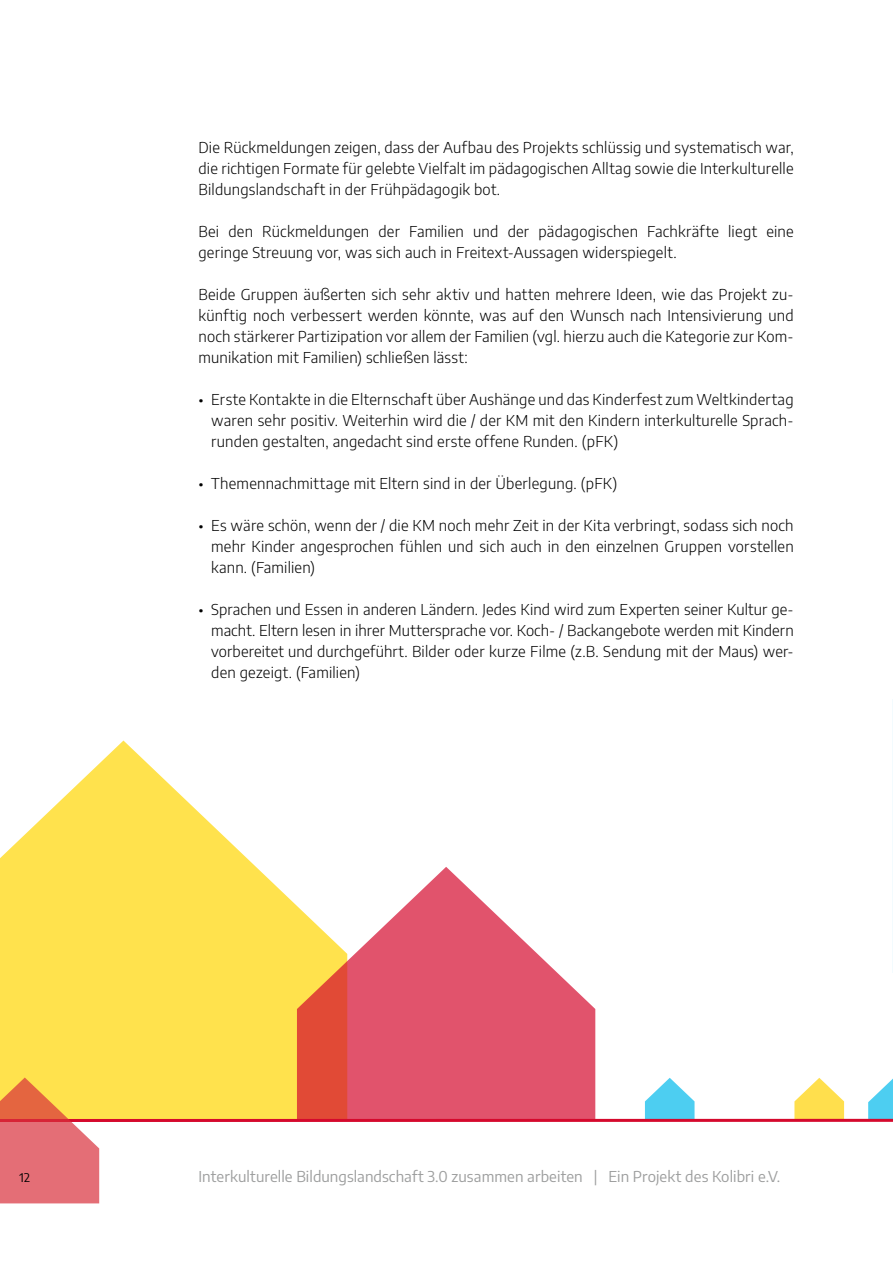
<style>
.page{position:relative;width:893px;height:1263px;background:#fff}
.page>*{position:absolute;margin:0;border:0;box-sizing:border-box;transform-origin:0 0}
.t1{font:300 15px/21px "Encode Sans";letter-spacing:.015em;color:#000;text-align:justify}
.t2{font:15px "Encode Sans";letter-spacing:.005em;color:#9d9e9e}
.t3{font:12px "Encode Sans";color:#000}
</style>
<div class="page">
<svg style="left:645px;top:1078px;width:49px;height:41px"></svg>
<svg style="left:794px;top:1078px;width:50px;height:41px"></svg>
<svg style="left:0;top:740px;width:297px;height:379px;fill:#ffe24d"></svg>
<svg style="left:297px;top:867px;width:298px;height:252px;fill:#e1536c"></svg>
<svg style="left:868px;top:1078px;width:25px;height:41px"></svg>
<hr style="left:0;top:1119px;width:893px;height:3px;background:#d5092d">
<svg style="left:0;top:1077px;width:99px;height:126px;background:#e98668"></svg>
<p class="t1" style="left:198px;top:136px;width:597px">Die Rückmeldungen zeigen, dass der Aufbau des Projekts schlüssig und systematisch war, die richtigen Formate für gelebte Vielfalt im pädagogischen Alltag sowie die Interkulturelle Bildungslandschaft in der Frühpädagogik bot.</p>
<p class="t1" style="left:198px;top:220px;width:597px">Bei den Rückmeldungen der Familien und der pädagogischen Fachkräfte liegt eine geringe Streuung vor, was sich auch in Freitext-Aussagen widerspiegelt.</p>
<p class="t1" style="left:198px;top:283px;width:597px">Beide Gruppen äußerten sich sehr aktiv und hatten mehrere Ideen, wie das Projekt zu&shy;künftig noch verbessert werden könnte, was auf den Wunsch nach Intensivierung und noch stärkerer Partizipation vor allem der Familien (vgl. hierzu auch die Kategorie zur Kom&shy;munikation mit Familien) schließen lässt:</p>
<p class="t1" style="left:211px;top:388px;width:584px;text-indent:-13px">• Erste Kontakte in die Elternschaft über Aushänge und das Kinderfest zum Weltkindertag waren sehr positiv. Weiterhin wird die / der KM mit den Kindern interkulturelle Sprach&shy;runden gestalten, angedacht sind erste offene Runden. (pFK)</p>
<p class="t1" style="left:198px;top:472px;width:420px">• Themennachmittage mit Eltern sind in der Überlegung. (pFK)</p>
<p class="t1" style="left:211px;top:514px;width:584px;text-indent:-13px">• Es wäre schön, wenn der / die KM noch mehr Zeit in der Kita verbringt, sodass sich noch mehr Kinder angesprochen fühlen und sich auch in den einzelnen Gruppen vorstellen kann. (Familien)</p>
<p class="t1" style="left:211px;top:598px;width:584px;text-indent:-13px">• Sprachen und Essen in anderen Ländern. Jedes Kind wird zum Experten seiner Kultur ge&shy;macht. Eltern lesen in ihrer Muttersprache vor. Koch- / Backangebote werden mit Kindern vorbereitet und durchgeführt. Bilder oder kurze Filme (z.B. Sendung mit der Maus) wer&shy;den gezeigt. (Familien)</p>
<p class="t3" style="left:19px;top:1169px;width:12px">12</p>
<p class="t2" style="left:198px;top:1166px;width:583px">Interkulturelle Bildungslandschaft 3.0 zusammen arbeiten | Ein Projekt des Kolibri e.V.</p>
</div>
